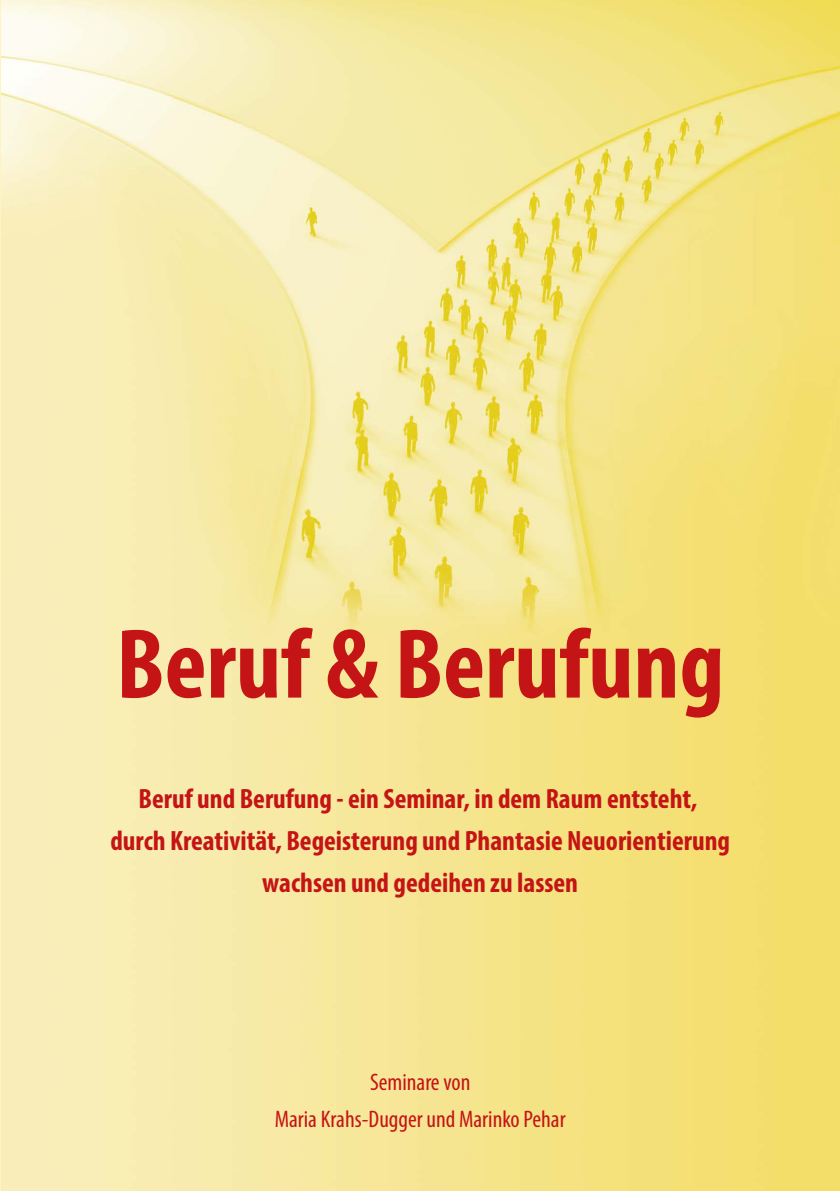
<style>
.page{position:relative;width:840px;height:1191px;background:#fff}
.page>*{position:absolute;margin:0;border:0;box-sizing:border-box;transform-origin:0 0}
.t1{font:700 condensed 100px "Myriad Pro";color:#c51415}
.t2{font:700 condensed 28px/42px "Myriad Pro";color:#c51415;text-align:center}
.t3{font:condensed 24px/36px "Myriad Pro";color:#c51415;text-align:center}
</style>
<div class="page">
<img style="left:0;top:0;width:839px;height:1191px">
<h1 class="t1" style="left:116px;top:602px;width:609px">Beruf &amp; Berufung</h1>
<p class="t2" style="left:110px;top:777px;width:621px">Beruf und Berufung - ein Seminar, in dem Raum entsteht, durch Kreativität, Begeisterung und Phantasie Neuorientierung wachsen und gedeihen zu lassen</p>
<p class="t3" style="left:274px;top:1064px;width:292px">Seminare von<br>Maria Krahs-Dugger und Marinko Pehar</p>
</div>
